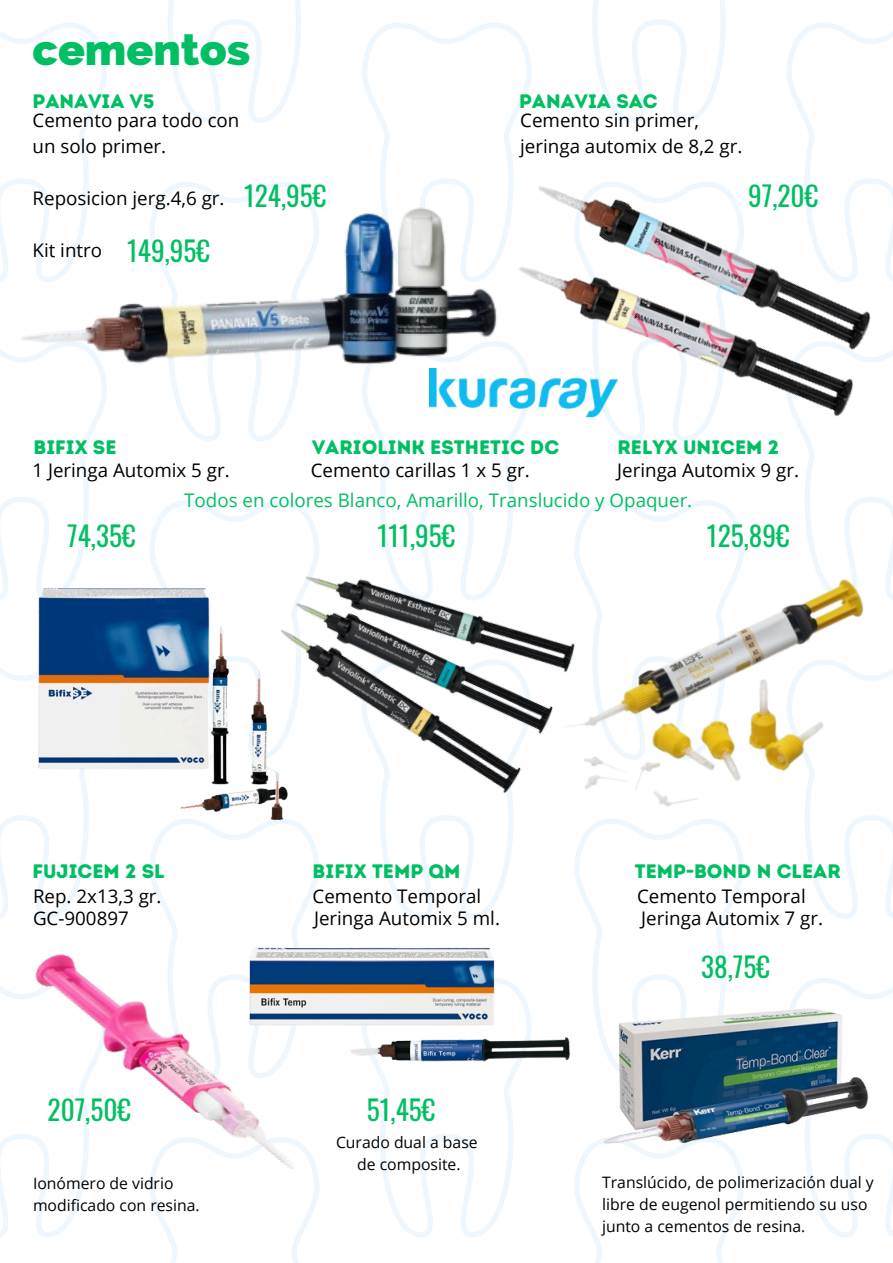
<style>
.page{position:relative;width:893px;height:1263px;background:#fff}
.page>*{position:absolute;margin:0;border:0;box-sizing:border-box;transform-origin:0 0}
.t1{font:800 44.17px "Raleway";color:#00bf63}
.t2{font:27.22px "Oswald";color:#00bf63}
.t3{font:19.5px "Intro Rust Base";color:#00bf63}
.t4{font:18.75px/25.9px "Open Sans";color:#000}
.t5{font:18.75px "Open Sans";color:#00bf63}
.t6{font:15.75px/21.9px "Open Sans";color:#000}
</style>
<div class="page">
<svg style="left:0;top:841px;width:88px;height:24px"></svg>
<svg style="left:380px;top:1140px;width:133px;height:97px"></svg>
<svg style="left:166px;top:1233px;width:137px;height:30px"></svg>
<img style="left:617px;top:10px;width:276px;height:480px">
<img style="left:0;top:0;width:617px;height:571px">
<img style="left:620px;top:490px;width:273px;height:383px">
<img style="left:212px;top:459px;width:408px;height:406px">
<img style="left:357px;top:865px;width:222px;height:275px">
<img style="left:0;top:571px;width:340px;height:270px">
<img style="left:0;top:865px;width:357px;height:368px">
<img style="left:534px;top:873px;width:359px;height:390px">
<img style="left:430px;top:369px;width:187px;height:48px">
<h3 class="t1" style="left:33px;top:24px;width:219px">cementos</h3>
<h2 class="t3" style="left:33px;top:89px;width:123px">PANAVIA V5</h2>
<h2 class="t3" style="left:519px;top:89px;width:140px">PANAVIA SAC</h2>
<p class="t4" style="left:33px;top:107px;width:208px">Cemento para todo con un solo primer.</p>
<p class="t4" style="left:33px;top:185px;width:193px">Reposicion jerg.4,6 gr.</p>
<h3 class="t4" style="left:33px;top:236px;width:71px">Kit intro</h3>
<h2 class="t4" style="left:520px;top:107px;width:224px">Cemento sin primer, jeringa automix de 8,2 gr.</h2>
<h3 class="t2" style="left:244px;top:175px;width:84px">124,95€</h3>
<p class="t2" style="left:127px;top:230px;width:84px">149,95€</p>
<h3 class="t2" style="left:748px;top:175px;width:71px">97,20€</h3>
<h3 class="t3" style="left:34px;top:436px;width:85px">BIFIX SE</h3>
<h3 class="t3" style="left:312px;top:436px;width:249px">VARIOLINK ESTHETIC DC</h3>
<h3 class="t3" style="left:617px;top:436px;width:163px">RELYX UNICEM 2</h3>
<h3 class="t5" style="left:184px;top:487px;width:509px">Todos en colores Blanco, Amarillo, Translucido y Opaquer.</h3>
<h2 class="t4" style="left:311px;top:457px;width:220px">Cemento carillas 1 x 5 gr.</h2>
<h2 class="t4" style="left:32px;top:457px;width:199px">1 Jeringa Automix 5 gr.</h2>
<h3 class="t4" style="left:617px;top:457px;width:183px">Jeringa Automix 9 gr.</h3>
<p class="t2" style="left:67px;top:515px;width:70px">74,35€</p>
<h3 class="t2" style="left:378px;top:515px;width:79px">111,95€</h3>
<p class="t2" style="left:707px;top:515px;width:84px">125,89€</p>
<h2 class="t3" style="left:32px;top:860px;width:134px">FUJICEM 2 SL</h2>
<h2 class="t3" style="left:313px;top:860px;width:149px">BIFIX TEMP QM</h2>
<h2 class="t3" style="left:635px;top:860px;width:208px">TEMP-BOND N CLEAR</h2>
<p class="t4" style="left:33px;top:904px;width:97px">GC-900897</p>
<p class="t4" style="left:314px;top:904px;width:187px">Jeringa Automix 5 ml.</p>
<p class="t4" style="left:641px;top:904px;width:183px">Jeringa Automix 7 gr.</p>
<p class="t4" style="left:33px;top:882px;width:130px">Rep. 2x13,3 gr.</p>
<p class="t4" style="left:313px;top:882px;width:170px">Cemento Temporal</p>
<p class="t4" style="left:637px;top:882px;width:170px">Cemento Temporal</p>
<p class="t2" style="left:48px;top:1088px;width:85px">207,50€</p>
<h3 class="t6" style="left:33px;top:1172px;width:168px">Ionómero de vidrio modificado con resina.</h3>
<h2 class="t2" style="left:367px;top:1088px;width:70px">51,45€</h2>
<p class="t6" style="left:336px;top:1131px;width:143px">Curado dual a base</p>
<h3 class="t6" style="left:357px;top:1153px;width:105px">de composite.</h3>
<p class="t2" style="left:701px;top:945px;width:70px">38,75€</p>
<h2 class="t6" style="left:602px;top:1171px;width:273px">Translúcido, de polimerización dual y libre de eugenol permitiendo su uso junto a cementos de resina.</h2>
</div>
